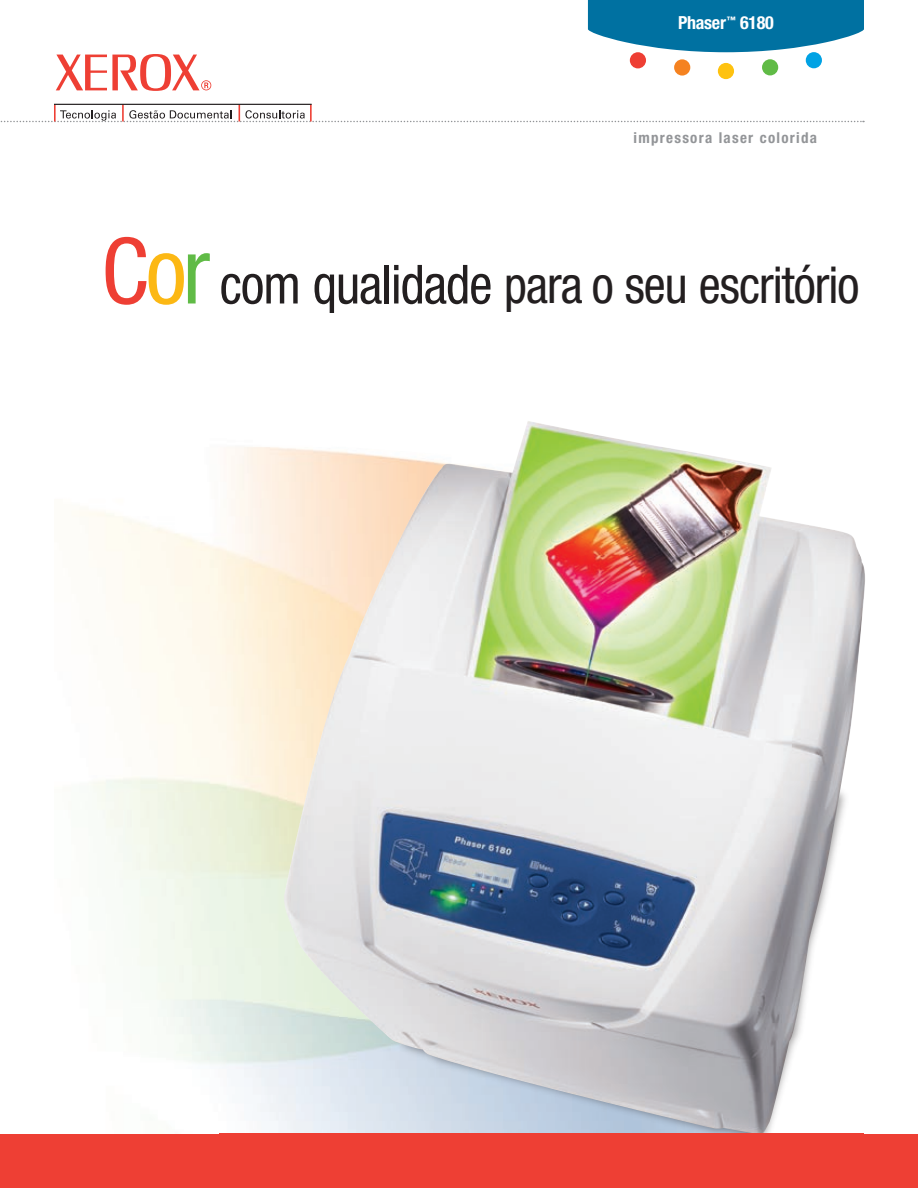
<style>
.page{position:relative;width:918px;height:1188px;background:#fff}
.page>*{position:absolute;margin:0;border:0;box-sizing:border-box;transform-origin:0 0}
.t1{font:condensed 51px "Helvetica Neue LT Std";letter-spacing:-.02em;color:#231f20}
.t2{font:700 condensed 18px "Helvetica Neue LT Std";letter-spacing:-.015em;color:#fff}
.t3{font:700 condensed 15px "Helvetica Neue LT Std";letter-spacing:.085em;color:#939598}
.s1{font-size:91.5px;color:#ee3f34}
.s2{font-size:91.5px;color:#fcb814}
.s3{font-size:91.5px;color:#60bb46}
.s4{font-size:54px}
</style>
<div class="page">
<img style="left:79px;top:447px;width:202px;height:687px">
<img style="left:281px;top:421px;width:584px;height:713px">
<div style="left:0;top:1134px;width:918px;height:54px;background:#ee3f34"></div>
<svg style="left:588px;top:0;width:276px;height:52px;background:#1e82ac"></svg>
<div style="left:718px;top:63px;width:16px;height:16px;background:#fec210;border-radius:50%"></div>
<div style="left:630px;top:52px;width:16px;height:16px;background:#ee3f34;border-radius:50%"></div>
<div style="left:674px;top:59px;width:16px;height:17px;background:#f58220;border-radius:50%"></div>
<div style="left:762px;top:59px;width:16px;height:16px;background:#60bb46;border-radius:50%"></div>
<div style="left:806px;top:52px;width:16px;height:16px;background:#00a2e4;border-radius:50%"></div>
<svg style="left:56px;top:54px;width:155px;height:37px"></svg>
<svg style="left:0;top:104px;width:865px;height:18px"></svg>
<p class="t2" style="left:678px;top:12px;width:97px">Phaser<sup>™</sup> 6180</p>
<p class="t3" style="left:634px;top:129px;width:185px">impressora laser colorida</p>
<p class="t1" style="left:101px;top:256px;width:760px"><span class="s1">C</span><span class="s2">o</span><span class="s3">r</span> <span class="s4">com qualidade</span> para o seu escritório</p>
</div>
